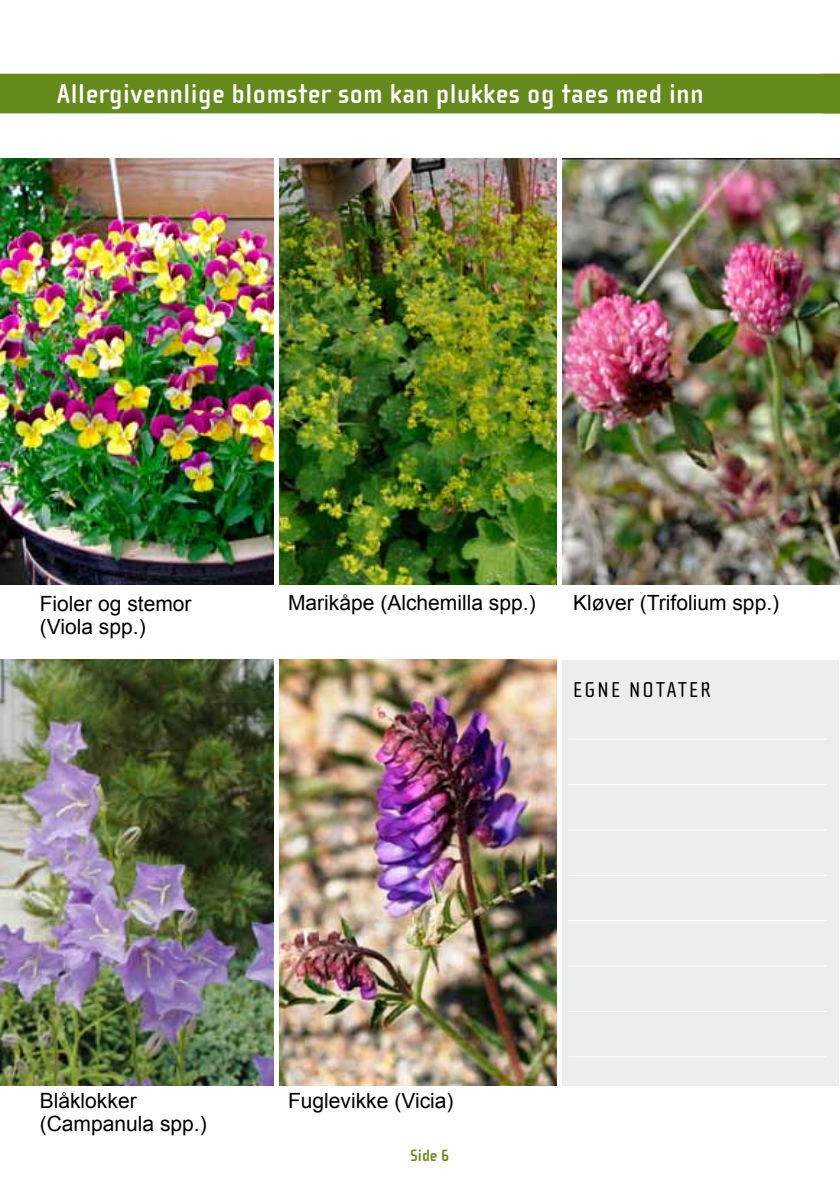
<style>
.page{position:relative;width:840px;height:1191px;background:#fff}
.page>*{position:absolute;margin:0;border:0;box-sizing:border-box;transform-origin:0 0}
.t1{font:700 28.2px "Cholla Sans";letter-spacing:.02em;color:#fff}
.t2{font:22px "Cholla Sans";letter-spacing:.1em;color:#000}
.t3{font:21px/23px "Arial";color:#000}
.t4{font:700 17px "Cholla Sans";color:#66891e}
</style>
<div class="page">
<div style="left:0;top:74px;width:839px;height:39px;background:#66891e"></div>
<img style="left:0;top:159px;width:273px;height:425px">
<img style="left:0;top:660px;width:273px;height:425px">
<img style="left:279px;top:159px;width:277px;height:425px">
<img style="left:279px;top:660px;width:277px;height:425px">
<img style="left:562px;top:159px;width:277px;height:425px">
<div style="left:561px;top:660px;width:277px;height:425px;background:#eceded"></div>
<hr style="left:568px;top:738px;width:258px;height:1px;background:#fff">
<hr style="left:568px;top:784px;width:258px;height:1px;background:#fff">
<hr style="left:568px;top:829px;width:258px;height:1px;background:#fff">
<hr style="left:568px;top:874px;width:258px;height:1px;background:#fff">
<hr style="left:568px;top:920px;width:258px;height:1px;background:#fff">
<hr style="left:568px;top:965px;width:258px;height:1px;background:#fff">
<hr style="left:568px;top:1011px;width:258px;height:1px;background:#fff">
<hr style="left:568px;top:1056px;width:258px;height:1px;background:#fff">
<h1 class="t1" style="left:57px;top:79px;width:647px">Allergivennlige blomster som kan plukkes og taes med inn</h1>
<p class="t3" style="left:40px;top:592px;width:153px">Fioler og stemor (Viola spp.)</p>
<p class="t3" style="left:288px;top:592px;width:249px">Marikåpe (Alchemilla spp.)</p>
<p class="t3" style="left:573px;top:592px;width:207px">Kløver (Trifolium spp.)</p>
<p class="t2" style="left:573px;top:677px;width:139px">EGNE NOTATER</p>
<p class="t3" style="left:40px;top:1089px;width:168px">Blåklokker (Campanula spp.)</p>
<p class="t3" style="left:288px;top:1089px;width:167px">Fuglevikke (Vicia)</p>
<p class="t4" style="left:410px;top:1146px;width:40px">Side 6</p>
</div>
